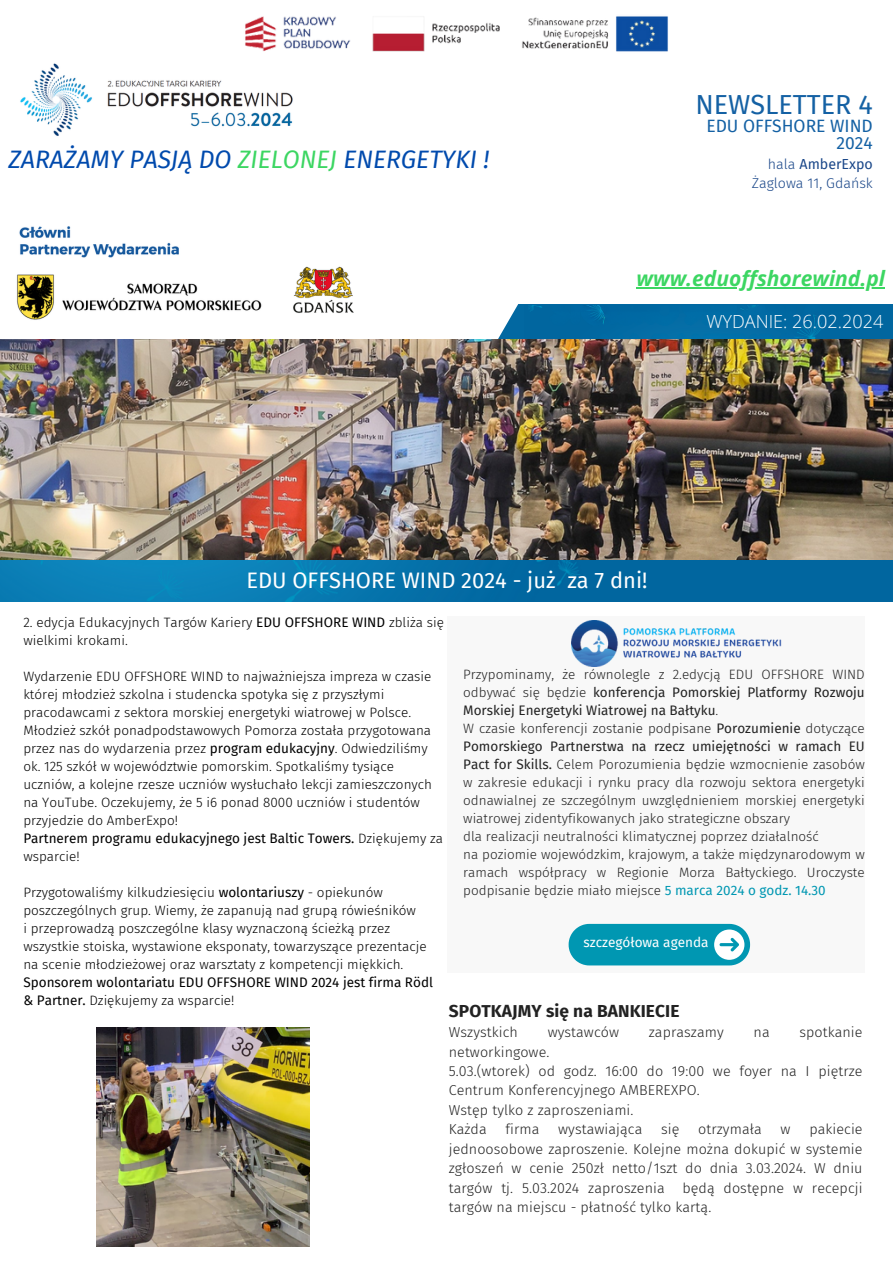
<style>
.page{position:relative;width:893px;height:1264px;background:#fff}
.page>*{position:absolute;margin:0;border:0;box-sizing:border-box;transform-origin:0 0}
.t1{font:26.85px "Fira Sans";color:#1461a4}
.t2{font:italic 24.6px "Fira Sans";color:#004aad}
.t3{font:21.9px "Fira Sans";color:#fff}
.t4{font:italic 700 21px "Open Sans";color:#3cd662}
.t5{font:300 18px "Open Sans";color:#fff}
.t6{font:17.4px/16.6px "Fira Sans";color:#1461a4;text-align:right}
.t7{font:700 17.25px "Fira Sans";letter-spacing:.005em;color:#222}
.t8{font:300 14.25px/19.4px "Fira Sans";letter-spacing:.005em;color:#222}
.t9{font:300 14.25px "Fira Sans";color:#1a4789}
.t10{font:14.25px "Fira Sans";color:#1a4789}
.t11{font:300 13.5px/18px "Fira Sans";color:#000}
.t12{font:300 13.5px/18px "Fira Sans";color:#222;text-align:justify}
.t13{font:13.5px/18px "Fira Sans";color:#000}
.t14{font:13.5px/18px "Fira Sans";color:#222;text-align:justify}
.t15{font:13.5px "Fira Sans";color:#fff}
.s1{color:#3cd662}
.s2{font-weight:300}
.s3{font-weight:400}
.s4{font-weight:400;color:#0097b2}
</style>
<div class="page">
<svg style="left:498px;top:304px;width:394px;height:35px"></svg>
<div style="left:524px;top:306px;width:368px;height:33px;background:#0168a2"></div>
<img style="left:19px;top:226px;width:160px;height:32px">
<img style="left:20px;top:63px;width:273px;height:73px">
<img style="left:17px;top:274px;width:245px;height:46px">
<img style="left:293px;top:266px;width:61px;height:47px">
<img style="left:245px;top:16px;width:423px;height:36px">
<img style="left:0;top:560px;width:892px;height:41px">
<img style="left:0;top:339px;width:892px;height:221px">
<div style="left:446px;top:616px;width:418px;height:356px;background:#f8f8f8"></div>
<img style="left:571px;top:620px;width:210px;height:46px">
<svg style="left:568px;top:923px;width:182px;height:42px"></svg>
<img style="left:96px;top:1027px;width:213px;height:219px">
<hr style="left:636px;top:287px;width:249px;height:1px;background:#3cd662">
<p class="t2" style="left:9px;top:145px;width:482px">ZARAŻAMY PASJĄ DO <span class="s1">ZIELONEJ</span> ENERGETYKI !</p>
<p class="t1" style="left:695px;top:89px;width:179px">NEWSLETTER 4</p>
<p class="t6" style="left:706px;top:118px;width:168px">EDU OFFSHORE WIND<br>2024</p>
<p class="t10" style="left:767px;top:155px;width:106px"><span class="s2">hala</span> AmberExpo</p>
<p class="t9" style="left:751px;top:174px;width:123px">Żaglowa 11, Gdańsk</p>
<p class="t4" style="left:636px;top:263px;width:250px">www.eduoffshorewind.pl</p>
<h3 class="t5" style="left:706px;top:309px;width:178px">WYDANIE: 26.02.2024</h3>
<p class="t3" style="left:246px;top:567px;width:402px">EDU OFFSHORE WIND 2024 - już za 7 dni!</p>
<p class="t11" style="left:23px;top:613px;width:422px">2. edycja Edukacyjnych Targów Kariery <span class="s3">EDU OFFSHORE WIND</span> zbliża się wielkimi krokami.</p>
<p class="t11" style="left:23px;top:667px;width:409px">Wydarzenie EDU OFFSHORE WIND to najważniejsza impreza w czasie której młodzież szkolna i studencka spotyka się z przyszłymi pracodawcami z sektora morskiej energetyki wiatrowej w Polsce.</p>
<p class="t11" style="left:23px;top:721px;width:410px">Młodzież szkół ponadpodstawowych Pomorza została przygotowana przez nas do wydarzenia przez <span class="s3">program edukacyjny</span>. Odwiedziliśmy ok. 125 szkół w województwie pomorskim. Spotkaliśmy tysiące uczniów, a kolejne rzesze uczniów wysłuchało lekcji zamieszczonych na YouTube. Oczekujemy, że 5 i6 ponad 8000 uczniów i studentów przyjedzie do AmberExpo!</p>
<p class="t13" style="left:23px;top:829px;width:421px">Partnerem programu edukacyjnego jest Baltic Towers. <span class="s2">Dziękujemy za wsparcie!</span></p>
<p class="t11" style="left:23px;top:883px;width:404px">Przygotowaliśmy kilkudziesięciu <span class="s3">wolontariuszy</span> - opiekunów poszczególnych grup. Wiemy, że zapanują nad grupą rówieśników<br>i przeprowadzą poszczególne klasy wyznaczoną ścieżką przez wszystkie stoiska, wystawione eksponaty, towarzyszące prezentacje</p>
<p class="t11" style="left:23px;top:955px;width:381px">na scenie młodzieżowej oraz warsztaty z kompetencji miękkich.</p>
<p class="t13" style="left:23px;top:973px;width:411px">Sponsorem wolontariatu EDU OFFSHORE WIND 2024 jest firma Rödl &amp; Partner. <span class="s2">Dziękujemy za wsparcie!</span></p>
<p class="t14" style="left:463px;top:665px;width:403px"><span class="s2">Przypominamy, że równolegle z 2.edycją EDU OFFSHORE WIND odbywać się będzie</span> konferencja Pomorskiej Platformy Rozwoju Morskiej Energetyki Wiatrowej na Bałtyku<span class="s2">.</span></p>
<p class="t12" style="left:463px;top:719px;width:403px">W czasie konferencji zostanie podpisane <span class="s3">Porozumienie</span> dotyczące <span class="s3">Pomorskiego Partnerstwa na rzecz umiejętności w ramach EU Pact for Skills.</span> Celem Porozumienia będzie wzmocnienie zasobów w zakresie edukacji i rynku pracy dla rozwoju sektora energetyki odnawialnej ze szczególnym uwzględnieniem morskiej energetyki wiatrowej zidentyfikowanych jako strategiczne obszary</p>
<p class="t12" style="left:463px;top:827px;width:356px">dla realizacji neutralności klimatycznej poprzez działalność</p>
<p class="t12" style="left:463px;top:845px;width:403px">na poziomie wojewódzkim, krajowym, a także międzynarodowym w ramach współpracy w Regionie Morza Bałtyckiego. Uroczyste podpisanie będzie miało miejsce <span class="s4">5 marca 2024 o godz. 14.30</span></p>
<p class="t15" style="left:583px;top:934px;width:127px">szczegółowa agenda</p>
<p class="t7" style="left:449px;top:1000px;width:232px">SPOTKAJMY się na BANKIECIE</p>
<h2 class="t8" style="left:449px;top:1022px;width:71px">Wszystkich</h2>
<h2 class="t8" style="left:547px;top:1022px;width:73px">wystawców</h2>
<h2 class="t8" style="left:648px;top:1022px;width:76px">zapraszamy</h2>
<h2 class="t8" style="left:753px;top:1022px;width:18px">na</h2>
<h2 class="t8" style="left:799px;top:1022px;width:65px">spotkanie</h2>
<h2 class="t8" style="left:449px;top:1042px;width:102px">networkingowe.</h2>
<p class="t8" style="left:449px;top:1061px;width:415px">5.03.(wtorek) od godz. 16:00 do 19:00 we foyer na I piętrze<br>Centrum Konferencyjnego AMBEREXPO.</p>
<p class="t8" style="left:449px;top:1100px;width:186px">Wstęp tylko z zaproszeniami.</p>
<h4 class="t8" style="left:449px;top:1119px;width:39px">Każda</h4>
<h4 class="t8" style="left:505px;top:1119px;width:35px">firma</h4>
<h4 class="t8" style="left:558px;top:1119px;width:86px">wystawiająca</h4>
<h4 class="t8" style="left:661px;top:1119px;width:20px">się</h4>
<h4 class="t8" style="left:698px;top:1119px;width:65px">otrzymała</h4>
<h4 class="t8" style="left:780px;top:1119px;width:11px">w</h4>
<h4 class="t8" style="left:449px;top:1119px;width:415px;text-align:justify;text-indent:360px">pakiecie jednoosobowe zaproszenie. Kolejne można dokupić w systemie zgłoszeń w cenie 250zł netto/1szt do dnia 3.03.2024. W dniu targów tj. 5.03.2024 zaproszenia będą dostępne w recepcji targów na miejscu - płatność tylko kartą.</h4>
</div>
